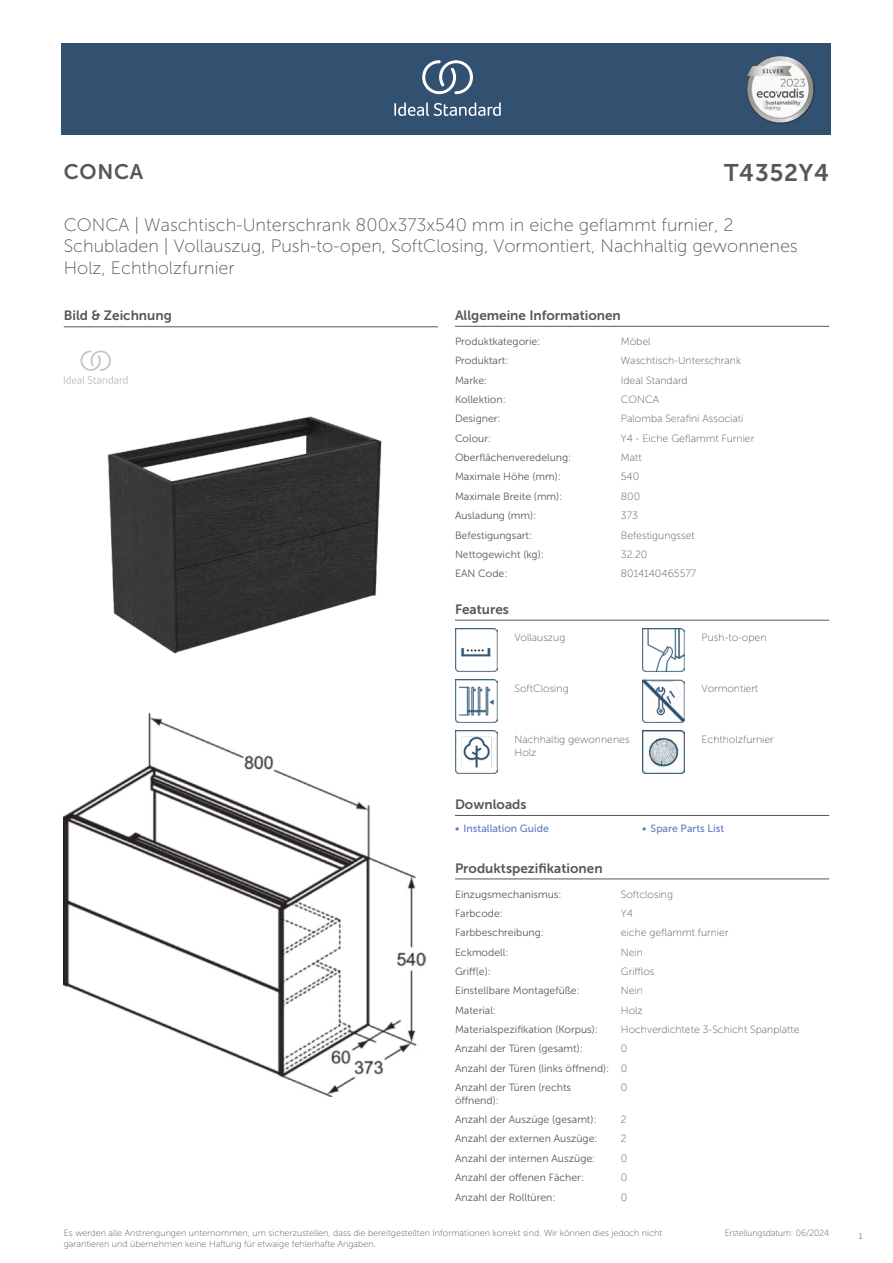
<style>
.page{position:relative;width:893px;height:1263px;background:#fff}
.page>*{position:absolute;margin:0;border:0;box-sizing:border-box;transform-origin:0 0}
.t1{font:24px "Museo Sans 700";letter-spacing:.035em;color:#575756}
.t2{font:21px "Museo Sans 700";letter-spacing:.035em;color:#575756}
.t3{font:18px/21.6px "Museo Sans 100";color:#575756}
.t4{font:13.5px "Museo Sans 700";color:#575756}
.t5{font:10.5px/19.4px "Museo Sans 300";color:#575756}
.t6{font:10.5px/12.6px "Museo Sans 100";color:#575756}
.t7{font:10.5px "Museo Sans 500";color:#5b7ebf}
.t8{font:9px/10.8px "Museo Sans 100";color:#575756}
.t9{font:9px "Museo Sans 100";color:#575756;scale:.95 1}
.t10{font:300 9px "Calibri";color:#575756;scale:.95 1}
.s1{font-family:"Museo Sans 100"}
</style>
<div class="page">
<div style="left:62px;top:43px;width:769px;height:91px;background:#325070"></div>
<hr style="left:455px;top:326px;width:166px;height:1px;background:#575756">
<hr style="left:621px;top:326px;width:208px;height:1px;background:#575756">
<hr style="left:455px;top:620px;width:59px;height:1px;background:#575756">
<hr style="left:514px;top:620px;width:128px;height:1px;background:#575756">
<hr style="left:642px;top:620px;width:60px;height:1px;background:#575756">
<hr style="left:702px;top:620px;width:127px;height:1px;background:#575756">
<img style="left:455px;top:629px;width:42px;height:42px">
<img style="left:642px;top:629px;width:43px;height:42px">
<img style="left:455px;top:680px;width:42px;height:42px">
<img style="left:642px;top:680px;width:42px;height:42px">
<img style="left:455px;top:731px;width:42px;height:42px">
<img style="left:642px;top:731px;width:43px;height:42px">
<hr style="left:455px;top:815px;width:187px;height:1px;background:#575756">
<hr style="left:642px;top:815px;width:187px;height:1px;background:#575756">
<hr style="left:455px;top:879px;width:166px;height:1px;background:#575756">
<hr style="left:621px;top:879px;width:208px;height:1px;background:#575756">
<img style="left:64px;top:714px;width:361px;height:383px">
<hr style="left:64px;top:327px;width:374px;height:1px;background:#575756">
<svg style="left:64px;top:350px;width:64px;height:34px"></svg>
<img style="left:107px;top:416px;width:275px;height:238px">
<svg style="left:394px;top:102px;width:107px;height:14px"></svg>
<svg style="left:422px;top:60px;width:51px;height:34px"></svg>
<img style="left:746px;top:56px;width:68px;height:67px">
<h2 class="t2" style="left:64px;top:160px;width:81px">CONCA</h2>
<h1 class="t1" style="left:724px;top:160px;width:107px">T4352Y4</h1>
<h3 class="t3" style="left:64px;top:214px;width:735px">CONCA | Waschtisch-Unterschrank 800x373x540 mm in eiche geflammt furnier, 2<br>Schubladen | Vollauszug, Push-to-open, SoftClosing, Vormontiert, Nachhaltig gewonnenes<br>Holz, Echtholzfurnier</h3>
<p class="t4" style="left:64px;top:308px;width:110px">Bild &amp; Zeichnung</p>
<p class="t4" style="left:455px;top:308px;width:167px">Allgemeine Informationen</p>
<p class="t5" style="left:455px;top:332px;width:87px">Produktkategorie:</p>
<p class="t6" style="left:621px;top:335px;width:31px">Möbel</p>
<p class="t5" style="left:455px;top:351px;width:55px">Produktart:</p>
<p class="t6" style="left:621px;top:355px;width:122px">Waschtisch-Unterschrank</p>
<p class="t5" style="left:455px;top:370px;width:34px">Marke:</p>
<p class="t6" style="left:621px;top:374px;width:68px">Ideal Standard</p>
<p class="t5" style="left:455px;top:390px;width:52px">Kollektion:</p>
<p class="t6" style="left:621px;top:393px;width:40px">CONCA</p>
<p class="t5" style="left:455px;top:409px;width:47px">Designer:</p>
<p class="t6" style="left:621px;top:413px;width:124px">Palomba Serafini Associati</p>
<p class="t5" style="left:455px;top:429px;width:38px">Colour:</p>
<p class="t6" style="left:621px;top:432px;width:135px">Y4 - Eiche Geflammt Furnier</p>
<p class="t5" style="left:455px;top:448px;width:118px">Oberflächenveredelung:</p>
<p class="t6" style="left:621px;top:451px;width:22px">Matt</p>
<p class="t5" style="left:455px;top:467px;width:107px">Maximale Höhe (mm):</p>
<p class="t6" style="left:621px;top:471px;width:20px">540</p>
<p class="t5" style="left:455px;top:487px;width:109px">Maximale Breite (mm):</p>
<p class="t6" style="left:621px;top:490px;width:21px">800</p>
<p class="t5" style="left:455px;top:506px;width:83px">Ausladung (mm):</p>
<p class="t6" style="left:621px;top:509px;width:18px">373</p>
<p class="t5" style="left:455px;top:525px;width:79px">Befestigungsart:</p>
<p class="t6" style="left:621px;top:529px;width:75px">Befestigungsset</p>
<p class="t5" style="left:455px;top:545px;width:90px">Nettogewicht (kg):</p>
<p class="t6" style="left:621px;top:548px;width:28px">32.20</p>
<p class="t5" style="left:455px;top:564px;width:54px">EAN Code:</p>
<p class="t6" style="left:621px;top:567px;width:77px">8014140465577</p>
<p class="t4" style="left:455px;top:602px;width:55px">Features</p>
<p class="t6" style="left:514px;top:631px;width:52px">Vollauszug</p>
<p class="t6" style="left:702px;top:631px;width:66px">Push-to-open</p>
<p class="t6" style="left:514px;top:682px;width:56px">SoftClosing</p>
<p class="t6" style="left:702px;top:682px;width:58px">Vormontiert</p>
<p class="t6" style="left:514px;top:733px;width:117px">Nachhaltig gewonnenes<br>Holz</p>
<p class="t6" style="left:702px;top:733px;width:74px">Echtholzfurnier</p>
<p class="t4" style="left:455px;top:797px;width:73px">Downloads</p>
<p class="t7" style="left:455px;top:823px;width:95px">• Installation Guide</p>
<p class="t7" style="left:642px;top:823px;width:84px">• Spare Parts List</p>
<p class="t4" style="left:455px;top:860px;width:149px">Produktspezifikationen</p>
<p class="t5" style="left:455px;top:884px;width:108px">Einzugsmechanismus:</p>
<p class="t6" style="left:621px;top:888px;width:54px">Softclosing</p>
<p class="t5" style="left:455px;top:904px;width:49px">Farbcode:</p>
<p class="t6" style="left:621px;top:907px;width:14px">Y4</p>
<p class="t5" style="left:455px;top:923px;width:90px">Farbbeschreibung:</p>
<p class="t6" style="left:621px;top:926px;width:109px">eiche geflammt furnier</p>
<p class="t5" style="left:455px;top:942px;width:55px">Eckmodell:</p>
<p class="t6" style="left:621px;top:946px;width:24px">Nein</p>
<p class="t5" style="left:455px;top:962px;width:37px">Griff(e):</p>
<p class="t6" style="left:621px;top:965px;width:35px">Grifflos</p>
<p class="t5" style="left:455px;top:981px;width:126px">Einstellbare Montagefüße:</p>
<p class="t6" style="left:621px;top:984px;width:24px">Nein</p>
<p class="t5" style="left:455px;top:1000px;width:43px">Material:</p>
<p class="t6" style="left:621px;top:1004px;width:24px">Holz</p>
<p class="t5" style="left:455px;top:1020px;width:145px">Materialspezifikation (Korpus):</p>
<p class="t6" style="left:621px;top:1023px;width:180px">Hochverdichtete 3-Schicht Spanplatte</p>
<p class="t5" style="left:455px;top:1039px;width:129px">Anzahl der Türen (gesamt):</p>
<p class="t6" style="left:621px;top:1043px;width:8px">0</p>
<p class="t5" style="left:455px;top:1058px;width:174px">Anzahl der Türen (links öffnend): <span class="s1">0<br></span>Anzahl der Türen (rechts</p>
<p class="t5" style="left:455px;top:1090px;width:45px">öffnend):</p>
<p class="t6" style="left:621px;top:1081px;width:8px">0</p>
<p class="t5" style="left:455px;top:1110px;width:143px">Anzahl der Auszüge (gesamt):</p>
<p class="t6" style="left:621px;top:1113px;width:7px">2</p>
<p class="t5" style="left:455px;top:1129px;width:144px">Anzahl der externen Auszüge:</p>
<p class="t6" style="left:621px;top:1133px;width:7px">2</p>
<p class="t5" style="left:455px;top:1148px;width:142px">Anzahl der internen Auszüge:</p>
<p class="t6" style="left:621px;top:1152px;width:8px">0</p>
<p class="t5" style="left:455px;top:1168px;width:131px">Anzahl der offenen Fächer:</p>
<p class="t6" style="left:621px;top:1171px;width:8px">0</p>
<p class="t5" style="left:455px;top:1187px;width:102px">Anzahl der Rolltüren:</p>
<p class="t6" style="left:621px;top:1191px;width:8px">0</p>
<p class="t8" style="left:64px;top:1227px;width:600px">Es werden alle Anstrengungen unternommen, um sicherzustellen, dass die bereitgestellten Informationen korrekt sind. Wir können dies jedoch nicht garantieren und übernehmen keine Haftung für etwaige fehlerhafte Angaben.</p>
<p class="t9" style="left:725px;top:1228px;width:111px">Erstellungsdatum: 06/2024</p>
<p class="t10" style="left:858px;top:1230px;width:6px">1</p>
</div>
